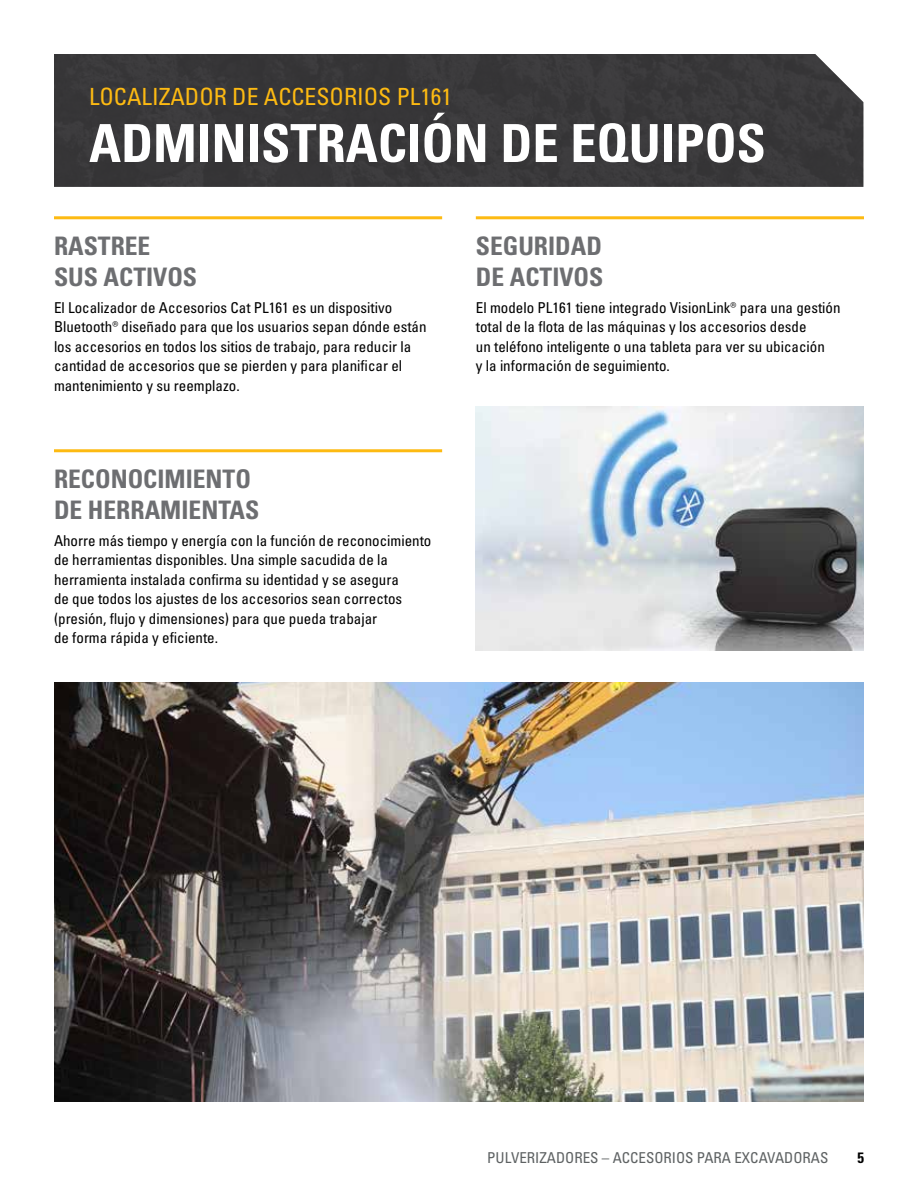
<style>
.page{position:relative;width:918px;height:1188px;background:#fff}
.page>*{position:absolute;margin:0;border:0;box-sizing:border-box;transform-origin:0 0}
.t1{font:52.5px "Univers LTCYR 67 Bold Cond";color:#fff}
.t2{font:25.5px/30.6px "Univers LTCYR 67 Bold Cond";color:#6d6e71}
.t3{font:condensed 23.7px "Univers LTCYR 57";color:#fdba12}
.t4{font:condensed 15px/19.5px "Univers LTCYR 57";color:#000}
.t5{font:condensed 15px "Univers LTCYR 57";color:#5e6263}
.t6{font:15px "Univers LTCYR 67 Bold Cond";color:#000}
</style>
<div class="page">
<div style="left:54px;top:54px;width:809px;height:133px;background:#383739"></div>
<hr style="left:54px;top:216px;width:388px;height:3px;background:#fdba12">
<hr style="left:476px;top:216px;width:388px;height:3px;background:#fdba12">
<hr style="left:54px;top:449px;width:388px;height:3px;background:#fdba12">
<img style="left:54px;top:682px;width:809px;height:420px">
<img style="left:476px;top:406px;width:388px;height:244px">
<h3 class="t3" style="left:89px;top:82px;width:364px">LOCALIZADOR DE ACCESORIOS PL161</h3>
<h1 class="t1" style="left:89px;top:111px;width:678px">ADMINISTRACIÓN DE EQUIPOS</h1>
<h2 class="t2" style="left:54px;top:230px;width:145px">RASTREE<br>SUS ACTIVOS</h2>
<p class="t4" style="left:54px;top:298px;width:374px">El Localizador de Accesorios Cat PL161 es un dispositivo Bluetooth® diseñado para que los usuarios sepan dónde están los accesorios en todos los sitios de trabajo, para reducir la cantidad de accesorios que se pierden y para planificar el mantenimiento y su reemplazo.</p>
<h2 class="t2" style="left:54px;top:463px;width:207px">RECONOCIMIENTO<br>DE HERRAMIENTAS</h2>
<p class="t4" style="left:54px;top:530px;width:379px">Ahorre más tiempo y energía con la función de reconocimiento de herramientas disponibles. Una simple sacudida de la herramienta instalada confirma su identidad y se asegura<br>de que todos los ajustes de los accesorios sean correctos (presión, flujo y dimensiones) para que pueda trabajar<br>de forma rápida y eficiente.</p>
<h2 class="t2" style="left:476px;top:230px;width:129px">SEGURIDAD<br>DE ACTIVOS</h2>
<p class="t4" style="left:476px;top:298px;width:366px">El modelo PL161 tiene integrado VisionLink® para una gestión total de la flota de las máquinas y los accesorios desde<br>un teléfono inteligente o una tableta para ver su ubicación<br>y la información de seguimiento.</p>
<p class="t5" style="left:487px;top:1148px;width:343px">PULVERIZADORES – ACCESORIOS PARA EXCAVADORAS</p>
<p class="t6" style="left:857px;top:1148px;width:8px">5</p>
</div>
